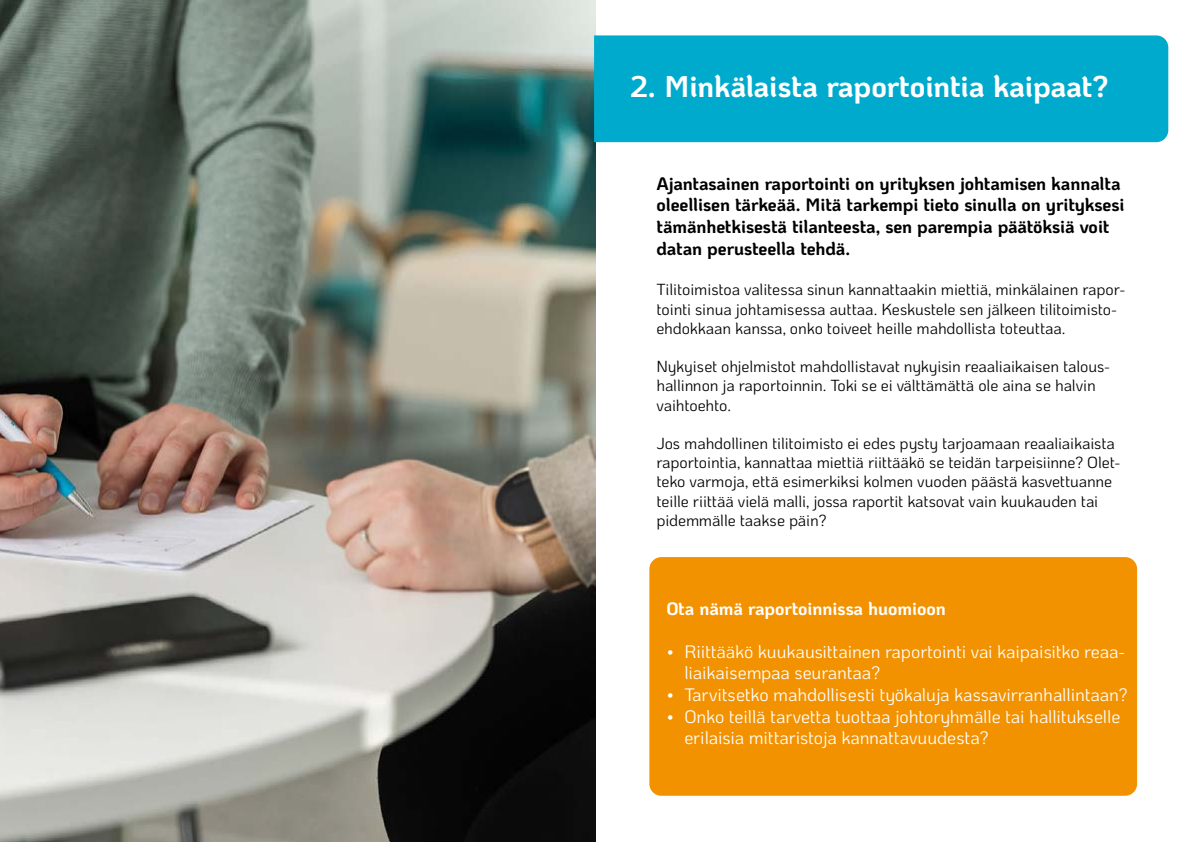
<style>
.page{position:relative;width:1191px;height:842px;background:#fff}
.page>*{position:absolute;margin:0;border:0;box-sizing:border-box;transform-origin:0 0}
.t1{font:700 30px "Ko Ho";letter-spacing:-.01em;color:#fff}
.t2{font:18px/21.6px "Ko Ho";letter-spacing:-.005em;color:#fff}
.t3{font:700 18px/21.6px "Ko Ho";letter-spacing:-.005em;color:#000}
.t4{font:700 18px "Ko Ho";letter-spacing:-.005em;color:#fff}
.t5{font:16px/19.2px "Ko Ho";letter-spacing:-.005em;color:#000}
</style>
<div class="page">
<img style="left:0;top:0;width:595px;height:842px">
<div style="left:649px;top:557px;width:488px;height:239px;background:#f39200;border-radius:12px"></div>
<div style="left:594px;top:35px;width:574px;height:107px;background:#00aacd"></div>
<h1 class="t1" style="left:630px;top:62px;width:480px">2. Minkälaista raportointia kaipaat?</h1>
<p class="t3" style="left:656px;top:173px;width:469px">Ajantasainen raportointi on yrityksen johtamisen kannalta oleellisen tärkeää. Mitä tarkempi tieto sinulla on yrityksesi tämänhetkisestä tilanteesta, sen parempia päätöksiä voit datan perusteella tehdä.</p>
<p class="t5" style="left:656px;top:280px;width:470px">Tilitoimistoa valitessa sinun kannattaakin miettiä, minkälainen rapor&shy;tointi sinua johtamisessa auttaa. Keskustele sen jälkeen tilitoimisto&shy;ehdokkaan kanssa, onko toiveet heille mahdollista toteuttaa.</p>
<p class="t5" style="left:656px;top:357px;width:455px">Nykyiset ohjelmistot mahdollistavat nykyisin reaaliaikaisen talous&shy;hallinnon ja raportoinnin. Toki se ei välttämättä ole aina se halvin vaihtoehto.</p>
<p class="t5" style="left:656px;top:434px;width:465px">Jos mahdollinen tilitoimisto ei edes pysty tarjoamaan reaaliaikaista raportointia, kannattaa miettiä riittääkö se teidän tarpeisiinne? Olet&shy;teko varmoja, että esimerkiksi kolmen vuoden päästä kasvettuanne teille riittää vielä malli, jossa raportit katsovat vain kuukauden tai pidemmälle taakse päin?</p>
<p class="t4" style="left:666px;top:593px;width:281px">Ota nämä raportoinnissa huomioon</p>
<p class="t2" style="left:684px;top:641px;width:442px;text-indent:-18px">• Riittääkö kuukausittainen raportointi vai kaipaisitko reaa&shy;liaikaisempaa seurantaa?</p>
<p class="t2" style="left:666px;top:684px;width:463px">• Tarvitsetko mahdollisesti työkaluja kassavirranhallintaan?</p>
<p class="t2" style="left:684px;top:706px;width:437px;text-indent:-18px">• Onko teillä tarvetta tuottaa johtoryhmälle tai hallitukselle erilaisia mittaristoja kannattavuudesta?</p>
</div>
